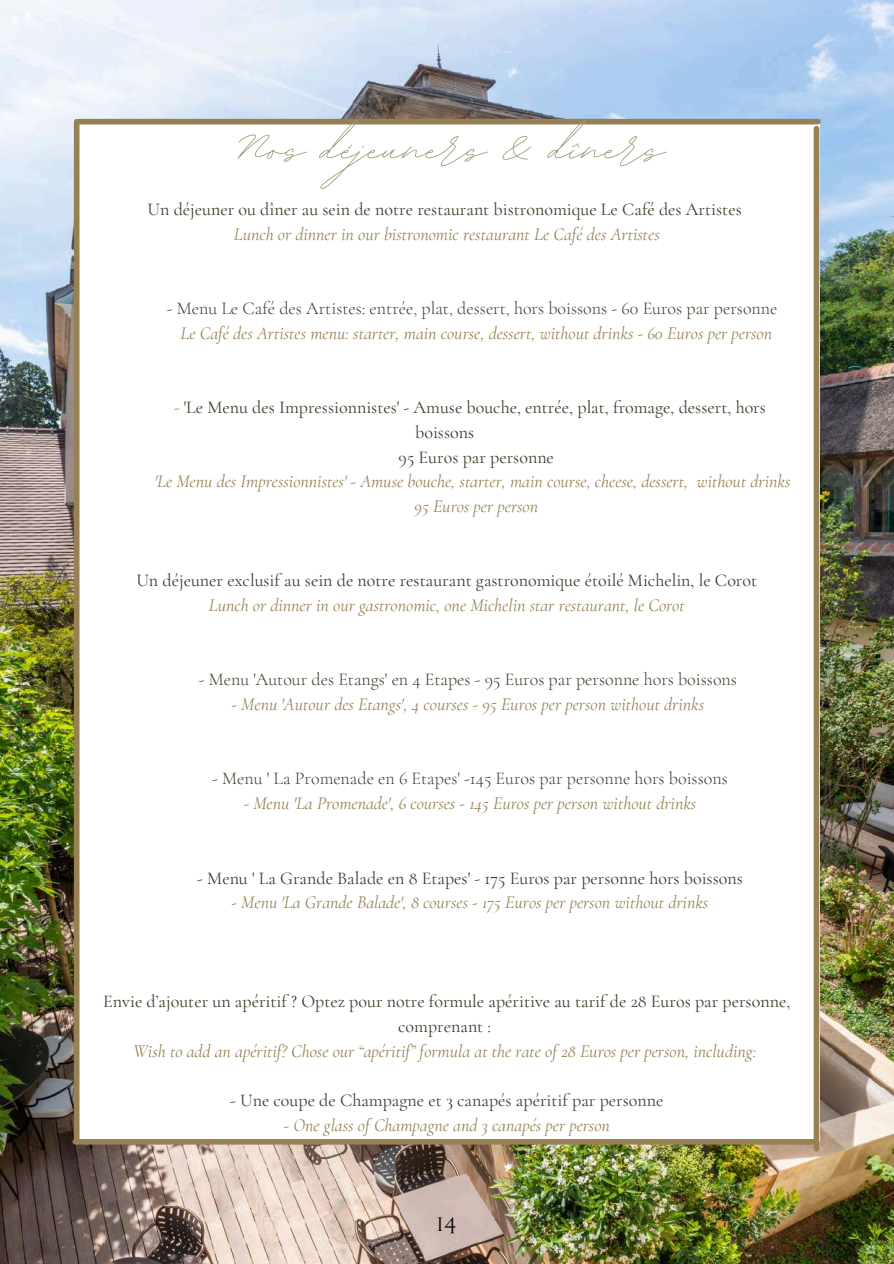
<style>
.page{position:relative;width:894px;height:1264px;background:#fff}
.page>*{position:absolute;margin:0;border:0;box-sizing:border-box;transform-origin:0 0}
.t1{font:75px "BD Script";color:#98a279}
.t2{font:22.5px "Cinzel Decorative";color:#000}
.t3{font:italic 18px/24.8px "Cormorant Garamond";color:#968054;text-align:center}
.t4{font:18px/24.8px "Cormorant Garamond";color:#393c2a;text-align:center}
.t5{font:300 18px "Cormorant Garamond";color:#393c2a}
.s1{font-style:italic;color:#968054}
</style>
<div class="page">
<img style="left:0;top:0;width:893px;height:1263px">
<img style="left:79px;top:122px;width:740px;height:1016px">
<div style="left:79px;top:119px;width:738px;height:5px;background:#968054"></div>
<div style="left:75px;top:1138px;width:738px;height:6px;background:#968054"></div>
<div style="left:813px;top:129px;width:6px;height:1019px;background:#968054"></div>
<div style="left:74px;top:122px;width:5px;height:1019px;background:#968054"></div>
<h1 class="t1" style="left:228px;top:99px;width:437px">Nos déjeuners &amp; dîners</h1>
<p class="t4" style="left:148px;top:197px;width:595px">Un déjeuner ou dîner au sein de notre restaurant bistronomique Le Café des Artistes</p>
<p class="t3" style="left:234px;top:221px;width:427px">Lunch or dinner in our bistronomic restaurant Le Café des Artistes</p>
<p class="t5" style="left:167px;top:297px;width:612px">- Menu Le Café des Artistes: entrée, plat, dessert, hors boissons - 60 Euros par personne</p>
<p class="t3" style="left:180px;top:320px;width:593px">Le Café des Artistes menu: starter, main course, dessert, without drinks - 60 Euros per person</p>
<p class="t4" style="left:174px;top:395px;width:593px"><span class="s1">-</span> 'Le Menu des Impressionnistes' - Amuse bouche, entrée, plat, fromage, dessert, hors</p>
<p class="t4" style="left:415px;top:419px;width:60px">boissons</p>
<p class="t4" style="left:398px;top:444px;width:157px">95 Euros par personne</p>
<p class="t3" style="left:155px;top:469px;width:637px">'Le Menu des Impressionnistes' - Amuse bouche, starter, main course, cheese, dessert, without drinks<br>95 Euros per person</p>
<p class="t4" style="left:136px;top:568px;width:622px">Un déjeuner exclusif au sein de notre restaurant gastronomique étoilé Michelin, le Corot</p>
<p class="t3" style="left:209px;top:593px;width:477px">Lunch or dinner in our gastronomic, one Michelin star restaurant, le Corot</p>
<p class="t5" style="left:199px;top:668px;width:539px">- Menu 'Autour des Etangs' en 4 Etapes - 95 Euros par personne hors boissons</p>
<p class="t3" style="left:231px;top:692px;width:474px">- Menu 'Autour des Etangs', 4 courses - 95 Euros per person without drinks</p>
<p class="t5" style="left:212px;top:767px;width:517px">- Menu ' La Promenade en 6 Etapes' -145 Euros par personne hors boissons</p>
<p class="t3" style="left:243px;top:791px;width:454px">- Menu 'La Promenade', 6 courses - 145 Euros per person without drinks</p>
<p class="t4" style="left:197px;top:865px;width:547px">- Menu ' La Grande Balade en 8 Etapes' - 175 Euros par personne hors boissons</p>
<p class="t3" style="left:231px;top:890px;width:478px">- Menu 'La Grande Balade', 8 courses - 175 Euros per person without drinks</p>
<p class="t4" style="left:103px;top:989px;width:688px">Envie d’ajouter un apéritif ? Optez pour notre formule apéritive au tarif de 28 Euros par personne, comprenant :</p>
<p class="t3" style="left:133px;top:1038px;width:624px">Wish to add an apéritif? Chose our “apéritif” formula at the rate of 28 Euros per person, including:</p>
<p class="t4" style="left:230px;top:1088px;width:435px">- Une coupe de Champagne et 3 canapés apéritif par personne</p>
<p class="t3" style="left:283px;top:1112px;width:328px">- One glass of Champagne and 3 canapés per person</p>
<p class="t2" style="left:436px;top:1209px;width:22px">14</p>
</div>
